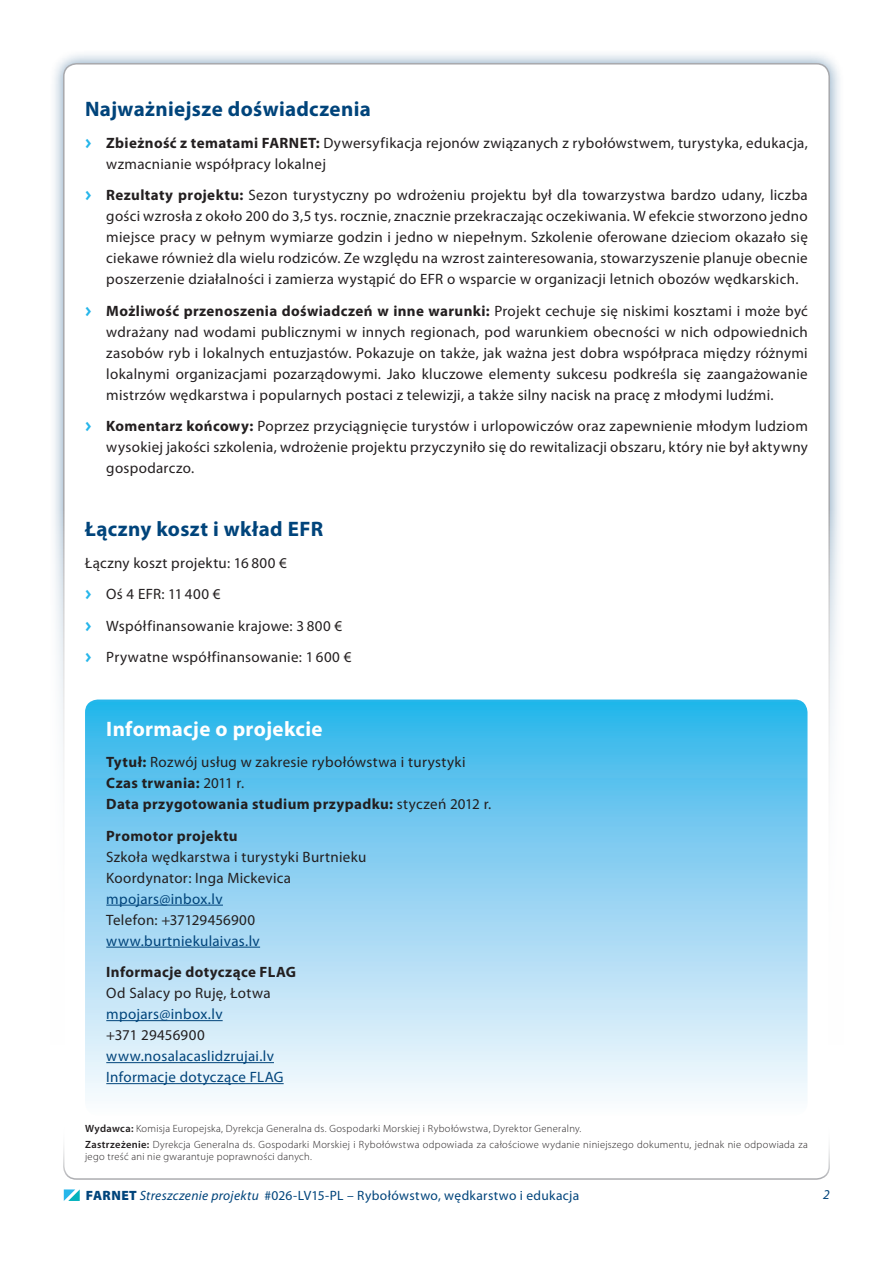
<style>
.page{position:relative;width:893px;height:1263px;background:#fff}
.page>*{position:absolute;margin:0;border:0;box-sizing:border-box;transform-origin:0 0}
.t1{font:700 21px "Myriad Pro";letter-spacing:.015em;color:#00447b}
.t2{font:700 21px "Myriad Pro";letter-spacing:.015em;color:#fff}
.t3{font:15px/21px "Myriad Pro";letter-spacing:.02em;color:#231f20}
.t4{font:15px/21px "Myriad Pro";letter-spacing:.02em;color:#00447b}
.t5{font:700 15px "Myriad Pro";letter-spacing:.025em;color:#231f20}
.t6{font:13.5px "Myriad Pro";letter-spacing:.025em;color:#00447b}
.t7{font:italic 13.5px "Myriad Pro";color:#00447b}
.t8{font:300 10.5px/16.2px "Myriad Pro";letter-spacing:.03em;color:#231f20}
.s1{font-family:"Meta Plus Bold Caps";color:#26b6ea}
.s2{font-weight:700}
.s3{font-weight:600}
.s4{font-weight:900}
.s5{font-style:italic}
</style>
<div class="page">
<div style="left:49px;top:49px;width:795px;height:1165px;background:#00447b;opacity:.5"></div>
<div style="left:64px;top:64px;width:765px;height:1135px;background:#fff;border-radius:13px"></div>
<div style="left:0;top:510px;width:893px;height:753px;background:#fff"></div>
<svg style="left:64px;top:1189px;width:16px;height:12px"></svg>
<svg style="left:63px;top:1146px;width:767px;height:34px"></svg>
<svg style="left:85px;top:699px;width:722px;height:399px;background:#94d5f3"></svg>
<hr style="left:106px;top:905px;width:117px;height:1px;background:#00447b">
<hr style="left:106px;top:947px;width:154px;height:1px;background:#00447b">
<hr style="left:106px;top:1020px;width:117px;height:1px;background:#00447b">
<hr style="left:106px;top:1062px;width:168px;height:1px;background:#00447b">
<hr style="left:106px;top:1083px;width:178px;height:1px;background:#00447b">
<h1 class="t1" style="left:85px;top:95px;width:287px">Najważniejsze doświadczenia</h1>
<p class="t3" style="left:106px;top:132px;width:703px;text-indent:-21px"><span class="s1">&gt;</span> <span class="s2">Zbieżność z tematami FARNET:</span> Dywersyfikacja rejonów związanych z rybołówstwem, turystyka, edukacja, wzmacnianie współpracy lokalnej</p>
<p class="t3" style="left:106px;top:184px;width:703px;text-align:justify;text-indent:-21px"><span class="s1">&gt;</span> <span class="s2">Rezultaty projektu:</span> Sezon turystyczny po wdrożeniu projektu był dla towarzystwa bardzo udany, liczba gości wzrosła z około 200 do 3,5 tys. rocznie, znacznie przekraczając oczekiwania. W efekcie stworzono jedno miejsce pracy w pełnym wymiarze godzin i jedno w niepełnym. Szkolenie oferowane dzieciom okazało się ciekawe również dla wielu rodziców. Ze względu na wzrost zainteresowania, stowarzyszenie planuje obecnie poszerzenie działalności i zamierza wystąpić do EFR o wsparcie w organizacji letnich obozów wędkarskich.</p>
<p class="t3" style="left:106px;top:300px;width:703px;text-align:justify;text-indent:-21px"><span class="s1">&gt;</span> <span class="s2">Możliwość przenoszenia doświadczeń w inne warunki:</span> Projekt cechuje się niskimi kosztami i może być wdrażany nad wodami publicznymi w innych regionach, pod warunkiem obecności w nich odpowiednich zasobów ryb i lokalnych entuzjastów. Pokazuje on także, jak ważna jest dobra współpraca między różnymi lokalnymi organizacjami pozarządowymi. Jako kluczowe elementy sukcesu podkreśla się zaangażowanie mistrzów wędkarstwa i popularnych postaci z telewizji, a także silny nacisk na pracę z młodymi ludźmi.</p>
<p class="t3" style="left:106px;top:415px;width:703px;text-align:justify;text-indent:-21px"><span class="s1">&gt;</span> <span class="s2">Komentarz końcowy:</span> Poprzez przyciągnięcie turystów i urlopowiczów oraz zapewnienie młodym ludziom wysokiej jakości szkolenia, wdrożenie projektu przyczyniło się do rewitalizacji obszaru, który nie był aktywny gospodarczo.</p>
<h1 class="t1" style="left:85px;top:515px;width:240px">Łączny koszt i wkład EFR</h1>
<p class="t3" style="left:85px;top:547px;width:268px;line-height:31.5px">Łączny koszt projektu: 16 800 €<br><span class="s1">&gt;</span> Oś 4 EFR: 11 400 €<br><span class="s1">&gt;</span> Współfinansowanie krajowe: 3 800 € <span class="s1">&gt;</span> Prywatne współfinansowanie: 1 600 €</p>
<h1 class="t2" style="left:106px;top:715px;width:218px">Informacje o projekcie</h1>
<p class="t3" style="left:106px;top:751px;width:387px"><span class="s2">Tytuł:</span> Rozwój usług w zakresie rybołówstwa i turystyki<br><span class="s2">Czas trwania:</span> 2011 r.<br><span class="s2">Data przygotowania studium przypadku:</span> styczeń 2012 r.</p>
<p class="t5" style="left:106px;top:826px;width:133px">Promotor projektu</p>
<p class="t3" style="left:106px;top:846px;width:262px">Szkoła wędkarstwa i turystyki Burtnieku<br>Koordynator: Inga Mickevica</p>
<p class="t4" style="left:106px;top:888px;width:118px">mpojars@inbox.lv</p>
<p class="t3" style="left:106px;top:909px;width:150px">Telefon: +37129456900</p>
<p class="t4" style="left:106px;top:930px;width:155px">www.burtniekulaivas.lv</p>
<p class="t5" style="left:106px;top:962px;width:191px">Informacje dotyczące FLAG</p>
<p class="t3" style="left:106px;top:982px;width:166px">Od Salacy po Ruję, Łotwa</p>
<p class="t4" style="left:106px;top:1003px;width:118px">mpojars@inbox.lv</p>
<p class="t3" style="left:106px;top:1024px;width:100px">+371 29456900</p>
<p class="t4" style="left:106px;top:1045px;width:179px">www.nosalacaslidzrujai.lv<br>Informacje dotyczące FLAG</p>
<p class="t8" style="left:85px;top:1120px;width:724px"><span class="s3">Wydawca:</span> Komisja Europejska, Dyrekcja Generalna ds. Gospodarki Morskiej i Rybołówstwa, Dyrektor Generalny.<br><span class="s3">Zastrzeżenie:</span> Dyrekcja Generalna ds. Gospodarki Morskiej i Rybołówstwa odpowiada za całościowe wydanie niniejszego dokumentu, jednak nie odpowiada za</p>
<p class="t8" style="left:85px;top:1148px;width:228px">jego treść ani nie gwarantuje poprawności danych.</p>
<p class="t6" style="left:86px;top:1187px;width:495px"><span class="s4">FARNET</span> <span class="s5">Streszczenie projektu</span> #026-LV15-PL – Rybołówstwo, wędkarstwo i edukacja</p>
<p class="t7" style="left:823px;top:1186px;width:8px">2</p>
</div>
